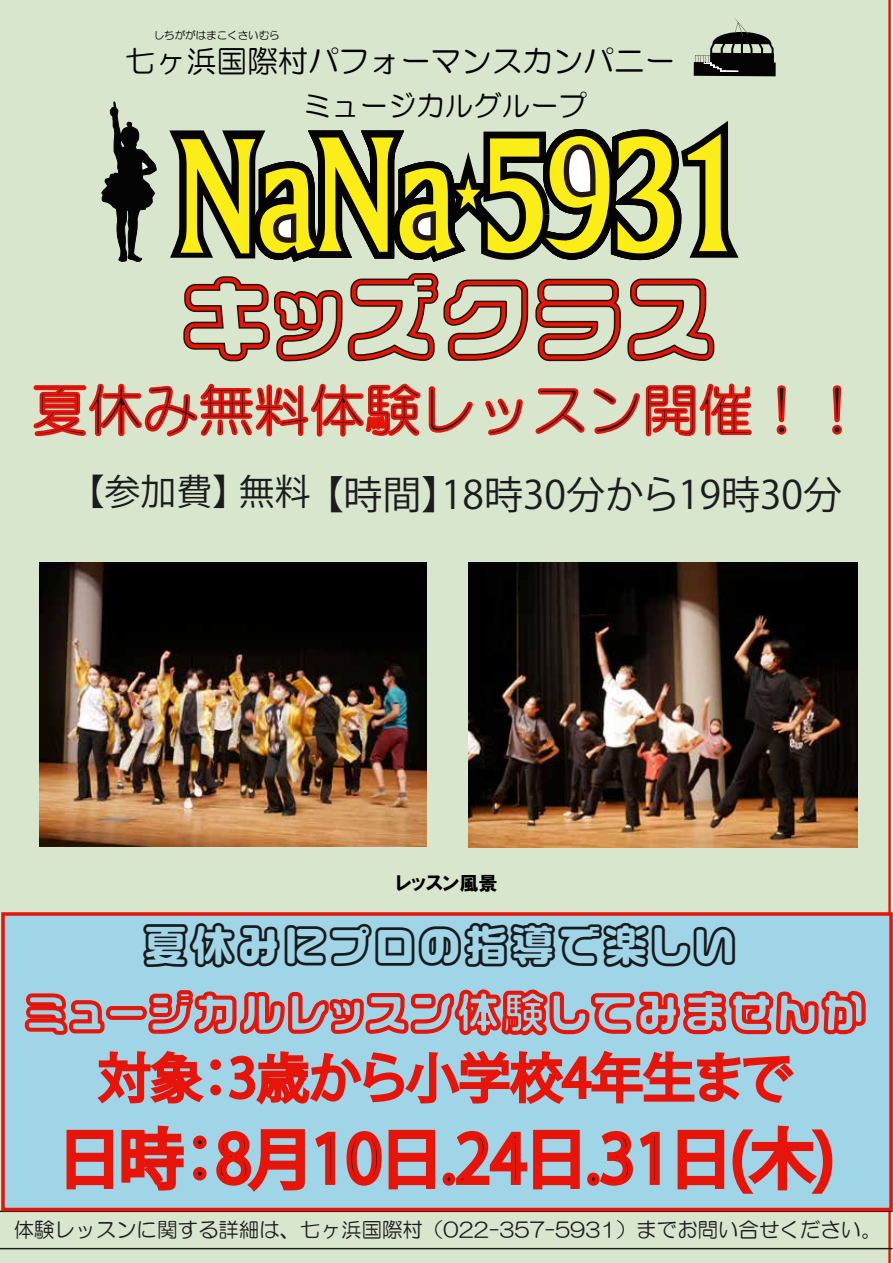
<style>
.page{position:relative;width:893px;height:1263px;background:#fff}
.page>*{position:absolute;margin:0;border:0;box-sizing:border-box;transform-origin:0 0}
.t1{font:95.85px "VDL Logo Maru Jr pop Futo Line";letter-spacing:-.04em;color:#e61409}
.t2{font:55.5px "HG Maru Gothic MPRO";color:#1c1c20}
.t3{font:46.5px "VDL Logo Maru Jr pop Futo Line";letter-spacing:-.02em;color:#e61409}
.t4{font:46.5px "VDL Logo Maru Jr pop Futo Line";color:#191a1c}
.t5{font:39px "Koz Go Pro";color:#1c1c20}
.t6{font:30.6px "HG Maru Gothic MPRO";color:#000}
.t7{font:28.35px "HG Maru Gothic MPRO";color:#000}
.t8{font:20.4px "HG Maru Gothic MPRO";color:#1c1c20}
.t9{font:19.2px "HGP Soei Kakugothic UB";color:#000}
.t10{font:10.5px "HG Maru Gothic MPRO";color:#000}
.s1{font-size:36px;color:#1a1b1e}
</style>
<div class="page">
<div style="left:0;top:0;width:891px;height:1263px;background:#d7e6cc"></div>
<svg style="left:694px;top:17px;width:82px;height:59px;background:#71786b"></svg>
<hr style="left:0;top:1210px;width:892px;height:2px;background:#1c1c20">
<hr style="left:0;top:1248px;width:892px;height:1px;background:#1c1c20">
<svg style="left:101px;top:102px;width:645px;height:260px;background:#adb383"></svg>
<div style="left:1px;top:912px;width:892px;height:299px;background:#9fd5e7;border:4px solid #e61409"></div>
<svg style="left:24px;top:907px;width:842px;height:129px"></svg>
<svg style="left:66px;top:1125px;width:270px;height:67px"></svg>
<svg style="left:346px;top:1129px;width:90px;height:61px"></svg>
<div style="left:443px;top:1172px;width:12px;height:14px;border:5px solid #e61409;border-radius:50%"></div>
<svg style="left:452px;top:1129px;width:128px;height:61px"></svg>
<div style="left:587px;top:1172px;width:13px;height:14px;border:5px solid #e61409;border-radius:50%"></div>
<svg style="left:597px;top:1131px;width:63px;height:55px"></svg>
<svg style="left:677px;top:1125px;width:156px;height:69px"></svg>
<svg style="left:32px;top:382px;width:442px;height:56px;background:#dc9984"></svg>
<svg style="left:484px;top:398px;width:40px;height:38px;background:#daac96"></svg>
<svg style="left:534px;top:387px;width:51px;height:48px;background:#dab49e"></svg>
<svg style="left:592px;top:382px;width:161px;height:56px;background:#dc9884"></svg>
<svg style="left:775px;top:384px;width:13px;height:52px"></svg>
<svg style="left:830px;top:384px;width:13px;height:52px"></svg>
<svg style="left:97px;top:1050px;width:697px;height:55px"></svg>
<img style="left:468px;top:563px;width:389px;height:285px">
<img style="left:40px;top:563px;width:387px;height:283px">
<p class="t10" style="left:154px;top:30px;width:127px">しちががはまこくさいむら</p>
<h3 class="t6" style="left:125px;top:46px;width:551px">七ヶ浜国際村パフォーマンスカンパニー</h3>
<h3 class="t7" style="left:303px;top:92px;width:286px">ミュージカルグループ</h3>
<h1 class="t1" style="left:179px;top:248px;width:541px">キッズクラス</h1>
<h2 class="t2" style="left:32px;top:382px;width:834px">夏休み無料体験レッスン開催！！</h2>
<h3 class="t5" style="left:69px;top:470px;width:775px"><span class="s1">【参加費】無料</span>【時間】18時30分から19時30分</h3>
<p class="t9" style="left:396px;top:873px;width:103px">レッスン風景</p>
<h3 class="t4" style="left:143px;top:911px;width:597px">夏休みにプロの指導で楽しい</h3>
<h3 class="t3" style="left:23px;top:978px;width:845px">ミュージカルレッスン体験してみませんか</h3>
<p class="t8" style="left:14px;top:1220px;width:869px">体験レッスンに関する詳細は、七ヶ浜国際村（022-357-5931）までお問い合せください。</p>
</div>
